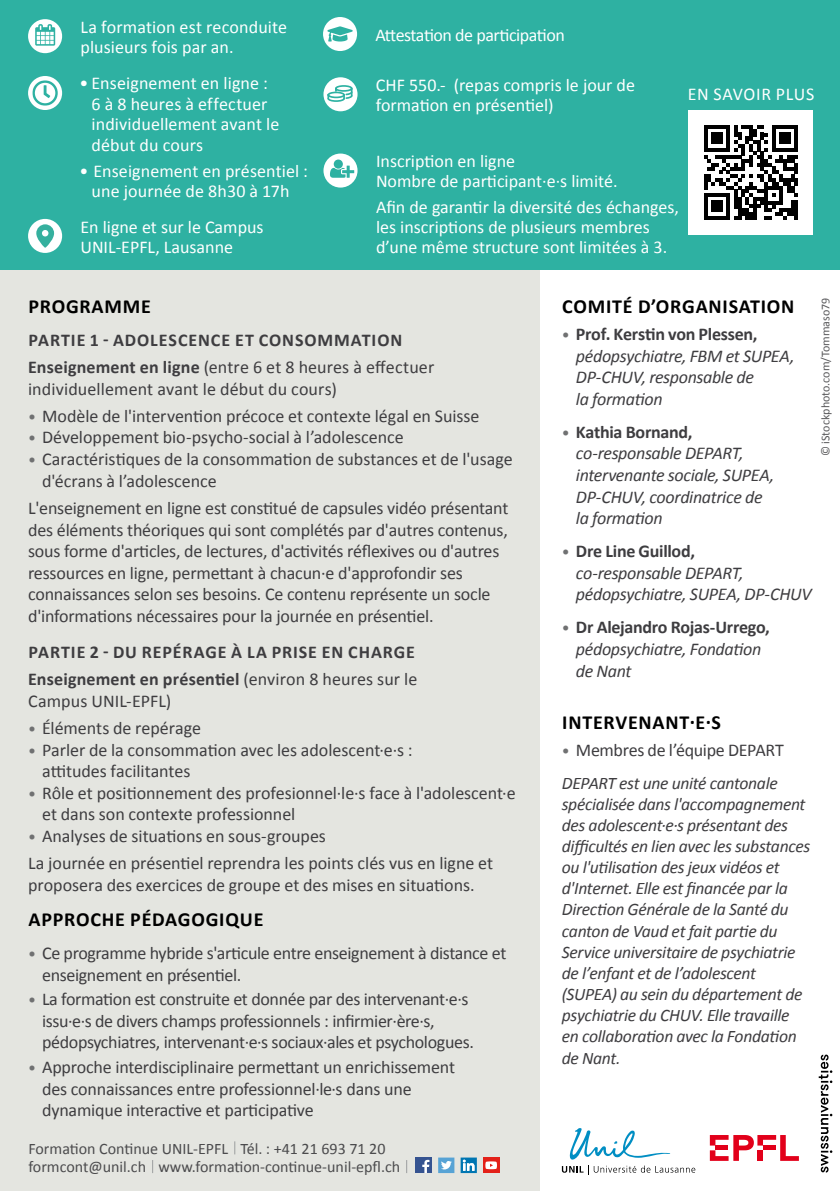
<style>
.page{position:relative;width:840px;height:1191px;background:#fff}
.page>*{position:absolute;margin:0;border:0;box-sizing:border-box;transform-origin:0 0}
.t1{font:700 20px "Calibri";letter-spacing:.04em;color:#000}
.t2{font:18px/21.6px "Calibri";letter-spacing:-.01em;color:#3e3d40}
.t3{font:18px/20px "Calibri";color:#fff}
.t4{font:italic 18px/21.6px "Calibri";letter-spacing:-.02em;color:#3e3d40}
.t5{font:700 18px/27.2px "Calibri";letter-spacing:.05em;color:#3e3d40}
.t6{font:18px "Calibri";letter-spacing:.01em;color:#3e3d40}
.t7{font:18px "Calibri";letter-spacing:-.025em;color:#fff}
.t8{font:18px "Calibri";letter-spacing:.04em;color:#fff}
.t9{font:italic 17.6px/21.2px "Calibri";letter-spacing:-.02em;color:#3e3d40}
.t10{font:16px/18.6px "Calibri";color:#4b4b4d}
.t11{font:12px "Calibri";color:#58585a}
.s1{font-weight:400}
.s2{font-size:16px;color:#707172}
.s3{font-style:normal;font-size:16px;color:#707172}
.s4{font-weight:700;font-style:normal}
</style>
<div class="page">
<div style="left:0;top:240px;width:538px;height:951px;background:#e4e5e0"></div>
<div style="left:0;top:0;width:839px;height:269px;background:#2eb1a2"></div>
<svg style="left:234px;top:1141px;width:1px;height:13px"></svg>
<svg style="left:152px;top:1160px;width:1px;height:13px"></svg>
<svg style="left:406px;top:1160px;width:1px;height:13px"></svg>
<div style="left:415px;top:1157px;width:16px;height:16px;background:#355390"></div>
<svg style="left:422px;top:1159px;width:7px;height:14px"></svg>
<div style="left:438px;top:1157px;width:16px;height:16px;background:#57a3d5"></div>
<svg style="left:441px;top:1161px;width:11px;height:8px"></svg>
<svg style="left:460px;top:1157px;width:16px;height:16px"></svg>
<svg style="left:462px;top:1159px;width:12px;height:11px"></svg>
<div style="left:483px;top:1157px;width:16px;height:16px;background:#e32119"></div>
<svg style="left:485px;top:1161px;width:11px;height:8px"></svg>
<svg style="left:561px;top:1128px;width:134px;height:47px"></svg>
<svg style="left:709px;top:1135px;width:89px;height:25px"></svg>
<div style="left:757px;top:1150px;width:5px;height:10px;background:#e2001a"></div>
<div style="left:762px;top:1145px;width:12px;height:5px;background:#e2001a"></div>
<svg style="left:818px;top:1054px;width:13px;height:118px"></svg>
<div style="left:28px;top:19px;width:34px;height:34px;background:#fff;border-radius:50%"></div>
<svg style="left:35px;top:24px;width:20px;height:22px"></svg>
<div style="left:28px;top:219px;width:34px;height:34px;background:#fff;border-radius:50%"></div>
<svg style="left:36px;top:224px;width:18px;height:24px"></svg>
<div style="left:323px;top:153px;width:34px;height:35px;background:#fff;border-radius:50%"></div>
<svg style="left:330px;top:159px;width:24px;height:19px"></svg>
<div style="left:688px;top:110px;width:124px;height:125px;background:#fff"></div>
<svg style="left:704px;top:125px;width:93px;height:95px"></svg>
<div style="left:323px;top:77px;width:34px;height:34px;background:#fff;border-radius:50%"></div>
<svg style="left:326px;top:84px;width:27px;height:18px"></svg>
<div style="left:323px;top:17px;width:34px;height:34px;background:#fff;border-radius:50%"></div>
<svg style="left:327px;top:26px;width:26px;height:16px"></svg>
<div style="left:28px;top:76px;width:34px;height:34px;background:#fff;border-radius:50%"></div>
<svg style="left:32px;top:80px;width:26px;height:26px"></svg>
<p class="t3" style="left:80px;top:16px;width:208px">La formation est reconduite plusieurs fois par an.</p>
<p class="t3" style="left:91px;top:73px;width:189px;line-height:20.6px;text-indent:-12px">• Enseignement en ligne :<br>6 à 8 heures à effectuer individuellement avant le début du cours</p>
<p class="t3" style="left:79px;top:160px;width:230px;text-align:center">• Enseignement en présentiel : une journée de 8h30 à 17h</p>
<p class="t3" style="left:80px;top:216px;width:185px">En ligne et sur le Campus<br>UNIL-EPFL, Lausanne</p>
<p class="t7" style="left:375px;top:22px;width:191px">Attestation de participation</p>
<p class="t3" style="left:376px;top:74px;width:260px">CHF 550.- (repas compris le jour de formation en présentiel)</p>
<p class="t8" style="left:687px;top:81px;width:128px">EN SAVOIR PLUS</p>
<p class="t3" style="left:376px;top:151px;width:243px">Inscription en ligne<br>Nombre de participant·e·s limité.</p>
<p class="t3" style="left:376px;top:196px;width:304px">Afin de garantir la diversité des échanges, les inscriptions de plusieurs membres d’une même structure sont limitées à 3.</p>
<p class="t1" style="left:28px;top:292px;width:124px">PROGRAMME</p>
<p class="t5" style="left:28px;top:325px;width:407px">PARTIE 1 - ADOLESCENCE ET CONSOMMATION<br>Enseignement en ligne <span class="s1">(entre 6 et 8 heures à effectuer</span></p>
<p class="t6" style="left:28px;top:376px;width:310px">individuellement avant le début du cours)</p>
<p class="t2" style="left:28px;top:404px;width:453px"><span class="s2">•</span> Modèle de l'intervention précoce et contexte légal en Suisse</p>
<p class="t2" style="left:28px;top:426px;width:377px"><span class="s2">•</span> Développement bio-psycho-social à l’adolescence</p>
<p class="t2" style="left:42px;top:448px;width:472px;text-indent:-14px"><span class="s2">•</span> Caractéristiques de la consommation de substances et de l'usage d'écrans à l’adolescence</p>
<p class="t2" style="left:28px;top:497px;width:481px">L'enseignement en ligne est constitué de capsules vidéo présentant des éléments théoriques qui sont complétés par d'autres contenus, sous forme d'articles, de lectures, d'activités réflexives ou d'autres ressources en ligne, permettant à chacun·e d'approfondir ses connaissances selon ses besoins. Ce contenu représente un socle d'informations nécessaires pour la journée en présentiel.</p>
<p class="t5" style="left:28px;top:637px;width:391px">PARTIE 2 - DU REPÉRAGE À LA PRISE EN CHARGE<br>Enseignement en présentiel <span class="s1">(environ 8 heures sur le</span></p>
<p class="t2" style="left:28px;top:689px;width:145px">Campus UNIL-EPFL)</p>
<p class="t2" style="left:28px;top:716px;width:174px"><span class="s2">•</span> Éléments de repérage</p>
<p class="t2" style="left:42px;top:738px;width:372px;text-indent:-14px"><span class="s2">•</span> Parler de la consommation avec les adolescent·e·s : attitudes facilitantes</p>
<p class="t2" style="left:42px;top:781px;width:475px;text-indent:-14px"><span class="s2">•</span> Rôle et positionnement des profesionnel·le·s face à l'adolescent·e et dans son contexte professionnel</p>
<p class="t2" style="left:28px;top:822px;width:466px;line-height:27.2px"><span class="s2">•</span> Analyses de situations en sous-groupes<br>La journée en présentiel reprendra les points clés vus en ligne et</p>
<p class="t2" style="left:28px;top:873px;width:448px">proposera des exercices de groupe et des mises en situations.</p>
<p class="t1" style="left:28px;top:905px;width:236px">APPROCHE PÉDAGOGIQUE</p>
<p class="t2" style="left:42px;top:942px;width:465px;text-indent:-14px"><span class="s2">•</span> Ce programme hybride s'articule entre enseignement à distance et enseignement en présentiel.</p>
<p class="t2" style="left:42px;top:988px;width:433px;text-indent:-14px"><span class="s2">•</span> La formation est construite et donnée par des intervenant·e·s issu·e·s de divers champs professionnels : infirmier·ère·s, pédopsychiatres, intervenant·e·s sociaux·ales et psychologues.</p>
<p class="t2" style="left:42px;top:1055px;width:414px;text-indent:-14px"><span class="s2">•</span> Approche interdisciplinaire permettant un enrichissement des connaissances entre professionnel·le·s dans une dynamique interactive et participative</p>
<p class="t10" style="left:28px;top:1138px;width:373px">Formation Continue UNIL-EPFL Tél. : +41 21 693 71 20 formcont@unil.ch www.formation-continue-unil-epfl.ch</p>
<p class="t1" style="left:562px;top:292px;width:233px">COMITÉ D’ORGANISATION</p>
<p class="t4" style="left:575px;top:322px;width:220px;text-indent:-14px"><span class="s3">•</span> <span class="s4">Prof. Kerstin von Plessen, </span>pédopsychiatre, FBM et SUPEA,<br>DP-CHUV, responsable de<br>la formation</p>
<p class="t4" style="left:575px;top:420px;width:200px;text-indent:-14px"><span class="s3">•</span> <span class="s4">Kathia Bornand, </span>co-responsable DEPART, intervenante sociale, SUPEA,<br>DP-CHUV, coordinatrice de la formation</p>
<p class="t4" style="left:575px;top:539px;width:237px;text-indent:-14px"><span class="s3">•</span> <span class="s4">Dre Line Guillod,<br></span>co-responsable DEPART, pédopsychiatre, SUPEA, DP-CHUV</p>
<p class="t4" style="left:575px;top:616px;width:195px;text-indent:-14px"><span class="s3">•</span> <span class="s4">Dr Alejandro Rojas-Urrego, </span>pédopsychiatre, Fondation de Nant</p>
<p class="t1" style="left:562px;top:708px;width:160px">INTERVENANT·E·S</p>
<p class="t2" style="left:561px;top:739px;width:223px"><span class="s2">•</span> Membres de l’équipe DEPART</p>
<p class="t9" style="left:561px;top:771px;width:250px">DEPART est une unité cantonale spécialisée dans l'accompagnement des adolescent·e·s présentant des difficultés en lien avec les substances ou l'utilisation des jeux vidéos et d'Internet. Elle est financée par la<br>Direction Générale de la Santé du canton de Vaud et fait partie du<br>Service universitaire de psychiatrie de l’enfant et de l’adolescent (SUPEA) au sein du département de psychiatrie du CHUV. Elle travaille en collaboration avec la Fondation de Nant.</p>
<p class="t11" style="left:816px;top:456px;width:160px;rotate:-90deg">© iStockphoto.com/Tommaso79</p>
</div>
